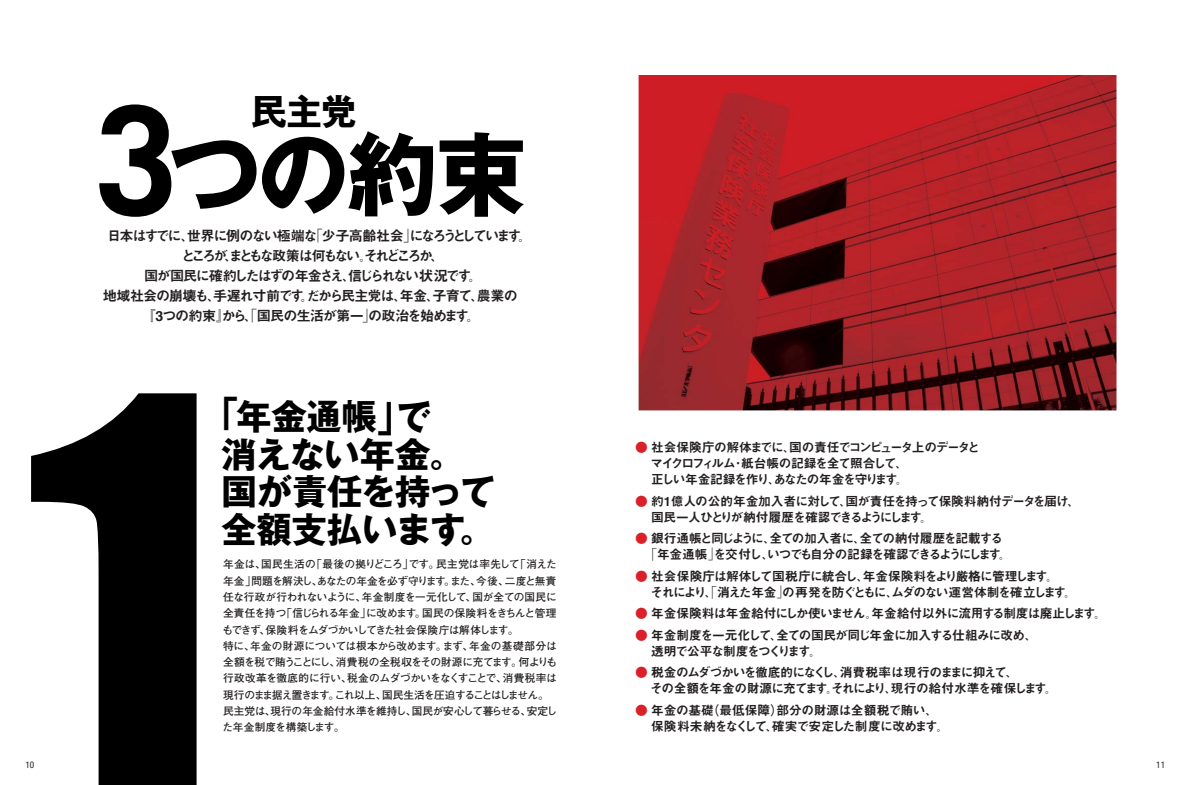
<style>
.page{position:relative;width:1190px;height:785px;background:#fff}
.page>*{position:absolute;margin:0;border:0;box-sizing:border-box;transform-origin:0 0}
.t1{font:700 91.6px "Gothic MB101";color:#000}
.t2{font:700 35.6px "Gothic MB101";color:#000}
.t3{font:700 35.4px/37.6px "Gothic MB101";letter-spacing:-.01em;color:#000}
.t4{font:14.2px/20.2px "Midashi Go MB31";letter-spacing:-.115em;color:#231f20;text-align:center}
.t5{font:12.8px/16.3px "Midashi Go MB31";letter-spacing:-.07em;color:#231f20}
.t6{font:12.8px/16.3px "Midashi Go MB31";letter-spacing:-.105em;color:#231f20}
.t7{font:12.8px/16.3px "Midashi Go MB31";letter-spacing:-.04em;color:#231f20}
.t8{font:700 10.6px/16.3px "Futo Go B101";letter-spacing:-.03em;color:#231f20}
.t9{font:condensed 9.2px "Helvetica Neue";color:#231f20}
.s1{font-family:"Trade Gothic";font-size:151.4px}
.s2{color:#da2028}
</style>
<div class="page">
<img style="left:639px;top:75px;width:478px;height:335px">
<svg style="left:31px;top:393px;width:166px;height:392px;fill:#000"></svg>
<h2 class="t2" style="left:252px;top:98px;width:106px">民主党</h2>
<h1 class="t1" style="left:94px;top:141px;width:434px"><span class="s1">3</span>つの約束</h1>
<p class="t4" style="left:95px;top:227px;width:439px">　日本はすでに、世界に例のない極端な「少子高齢社会」になろうとしています。ところが、まともな政策は何もない。それどころか、<br>国が国民に確約したはずの年金さえ、信じられない状況です。<br>地域社会の崩壊も、手遅れ寸前です。だから民主党は、年金、子育て、農業の『3つの約束』から、「国民の生活が第一」の政治を始めます。</p>
<h3 class="t3" style="left:222px;top:403px;width:276px;text-indent:-18px">「年金通帳」で<br>消えない年金。国が責任を持って全額支払います。</h3>
<p class="t8" style="left:222px;top:557px;width:337px">年金は、国民生活の「最後の拠りどころ」です。民主党は率先して「消えた年金」問題を解決し、あなたの年金を必ず守ります。また、今後、二度と無責任な行政が行われないように、年金制度を一元化して、国が全ての国民に全責任を持つ「信じられる年金」に改めます。国民の保険料をきちんと管理もできず、保険料をムダづかいしてきた社会保険庁は解体します。<br>特に、年金の財源については根本から改めます。まず、年金の基礎部分は全額を税で賄うことにし、消費税の全税収をその財源に充てます。何よりも行政改革を徹底的に行い、税金のムダづかいをなくすことで、消費税率は現行のまま据え置きます。これ以上、国民生活を圧迫することはしません。民主党は、現行の年金給付水準を維持し、国民が安心して暮らせる、安定した年金制度を構築します。</p>
<p class="t6" style="left:635px;top:440px;width:346px"><span class="s2">●</span> 社会保険庁の解体までに、国の責任でコンピュータ上のデータと　 マイクロフィルム・紙台帳の記録を全て照合して、<br>　 正しい年金記録を作り、あなたの年金を守ります。</p>
<p class="t5" style="left:635px;top:494px;width:446px"><span class="s2">●</span> 約1億人の公的年金加入者に対して、国が責任を持って保険料納付データを届け、　 国民一人ひとりが納付履歴を確認できるようにします。</p>
<p class="t5" style="left:635px;top:532px;width:377px"><span class="s2">●</span> 銀行通帳と同じように、全ての加入者に、全ての納付履歴を記載する　 ｢年金通帳｣を交付し、いつでも自分の記録を確認できるようにします。</p>
<p class="t5" style="left:635px;top:569px;width:443px"><span class="s2">●</span> 社会保険庁は解体して国税庁に統合し、年金保険料をより厳格に管理します。<br>　 それにより、｢消えた年金｣の再発を防ぐともに、ムダのない運営体制を確立します。</p>
<p class="t5" style="left:635px;top:607px;width:473px"><span class="s2">●</span> 年金保険料は年金給付にしか使いません。年金給付以外に流用する制度は廃止します。</p>
<p class="t5" style="left:635px;top:628px;width:404px"><span class="s2">●</span> 年金制度を一元化して、全ての国民が同じ年金に加入する仕組みに改め、　 透明で公平な制度をつくります。</p>
<p class="t5" style="left:635px;top:666px;width:424px"><span class="s2">●</span> 税金のムダづかいを徹底的になくし、消費税率は現行のままに抑えて、<br>　 その全額を年金の財源に充てます。それにより、現行の給付水準を確保します。</p>
<p class="t7" style="left:635px;top:703px;width:315px"><span class="s2">●</span> 年金の基礎（最低保障）部分の財源は全額税で賄い、　 保険料未納をなくして、確実で安定した制度に改めます。</p>
<p class="t9" style="left:25px;top:762px;width:10px">10</p>
<p class="t9" style="left:1156px;top:762px;width:10px">11</p>
</div>
